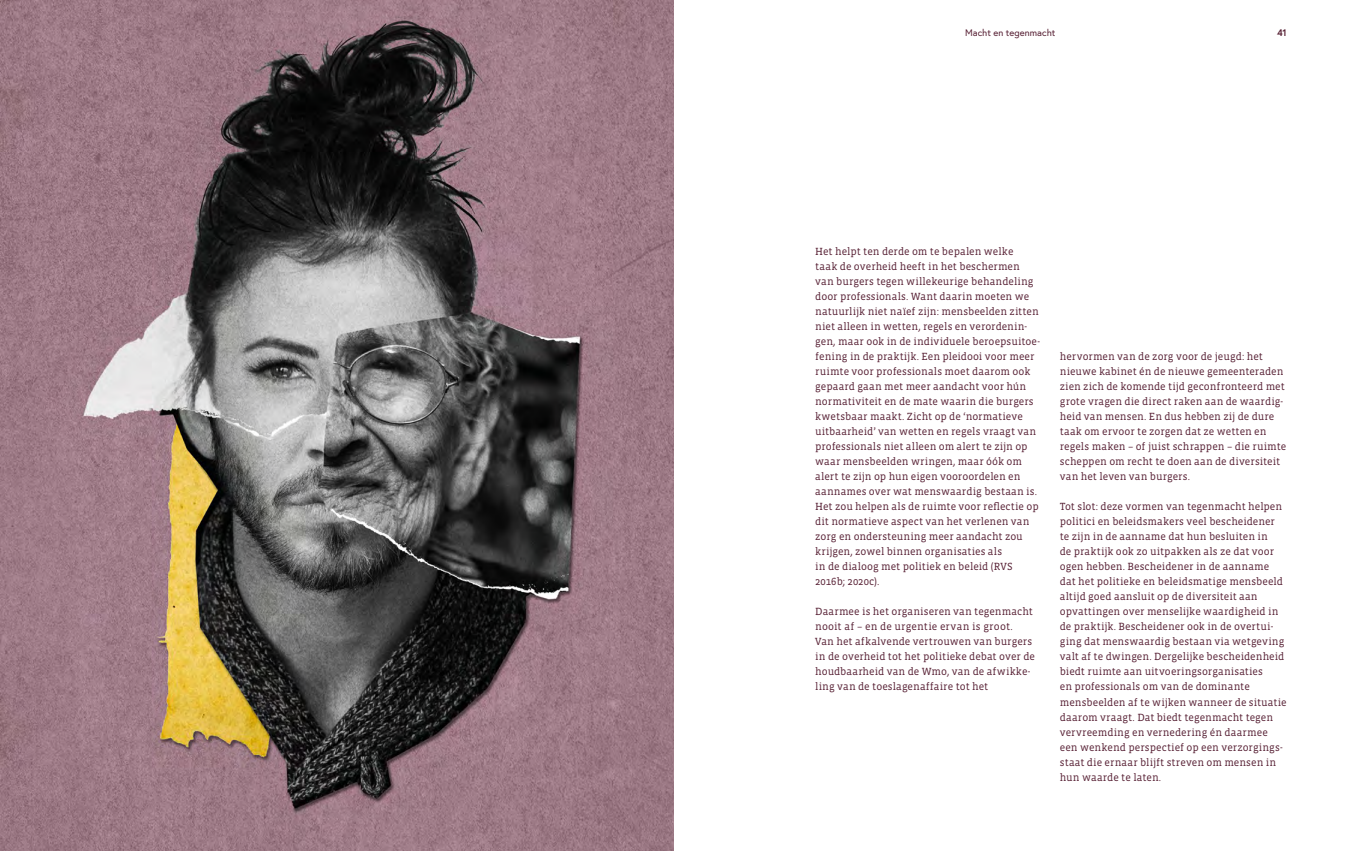
<style>
.page{position:relative;width:1347px;height:851px;background:#fff}
.page>*{position:absolute;margin:0;border:0;box-sizing:border-box;transform-origin:0 0}
.body_text{font:10.62px/15px "Vista Slab OTCE";letter-spacing:.005em;color:#572034}
.t1{font:9.5px "Europa";letter-spacing:.005em;color:#572034}
.t2{font:700 9.5px "Europa";color:#572034}
</style>
<div class="page">
<img style="left:0;top:0;width:673px;height:850px">
<p class="t1" style="left:965px;top:26px;width:92px">Macht en tegenmacht</p>
<p class="t2" style="left:1277px;top:26px;width:11px">41</p>
<p class="body_text" style="left:815px;top:244px;width:226px">Het helpt ten derde om te bepalen welke<br>taak de overheid heeft in het beschermen van burgers tegen willekeurige behandeling door professionals. Want daarin moeten we natuurlijk niet naïef zijn: mensbeelden zitten niet alleen in wetten, regels en verordenin&shy;gen, maar ook in de individuele beroepsuitoe&shy;fening in de praktijk. Een pleidooi voor meer ruimte voor professionals moet daarom ook gepaard gaan met meer aandacht voor hún normativiteit en de mate waarin die burgers kwetsbaar maakt. Zicht op de ‘normatieve uitbaarheid’ van wetten en regels vraagt van professionals niet alleen om alert te zijn op waar mensbeelden wringen, maar óók om alert te zijn op hun eigen vooroordelen en aannames over wat menswaardig bestaan is.<br>Het zou helpen als de ruimte voor reflectie op dit normatieve aspect van het verlenen van zorg en ondersteuning meer aandacht zou krijgen, zowel binnen organisaties als<br>in de dialoog met politiek en beleid (RVS 2016b; 2020c).</p>
<p class="body_text" style="left:815px;top:604px;width:221px">Daarmee is het organiseren van tegenmacht nooit af – en de urgentie ervan is groot.<br>Van het afkalvende vertrouwen van burgers in de overheid tot het politieke debat over de houdbaarheid van de Wmo, van de afwikke&shy;ling van de toeslagenaffaire tot het</p>
<p class="body_text" style="left:1059px;top:349px;width:228px">hervormen van de zorg voor de jeugd: het nieuwe kabinet én de nieuwe gemeenteraden zien zich de komende tijd geconfronteerd met grote vragen die direct raken aan de waardig&shy;heid van mensen. En dus hebben zij de dure taak om ervoor te zorgen dat ze wetten en regels maken – of juist schrappen – die ruimte scheppen om recht te doen aan de diversiteit van het leven van burgers.</p>
<p class="body_text" style="left:1059px;top:499px;width:228px">Tot slot: deze vormen van tegenmacht helpen politici en beleidsmakers veel bescheidener te zijn in de aanname dat hun besluiten in<br>de praktijk ook zo uitpakken als ze dat voor ogen hebben. Bescheidener in de aanname dat het politieke en beleidsmatige mensbeeld altijd goed aansluit op de diversiteit aan opvattingen over menselijke waardigheid in de praktijk. Bescheidener ook in de overtui&shy;ging dat menswaardig bestaan via wetgeving valt af te dwingen. Dergelijke bescheidenheid biedt ruimte aan uitvoeringsorganisaties<br>en professionals om van de dominante mensbeelden af te wijken wanneer de situatie daarom vraagt. Dat biedt tegenmacht tegen vervreemding en vernedering én daarmee een wenkend perspectief op een verzorgings&shy;staat die ernaar blijft streven om mensen in hun waarde te laten.</p>
</div>
